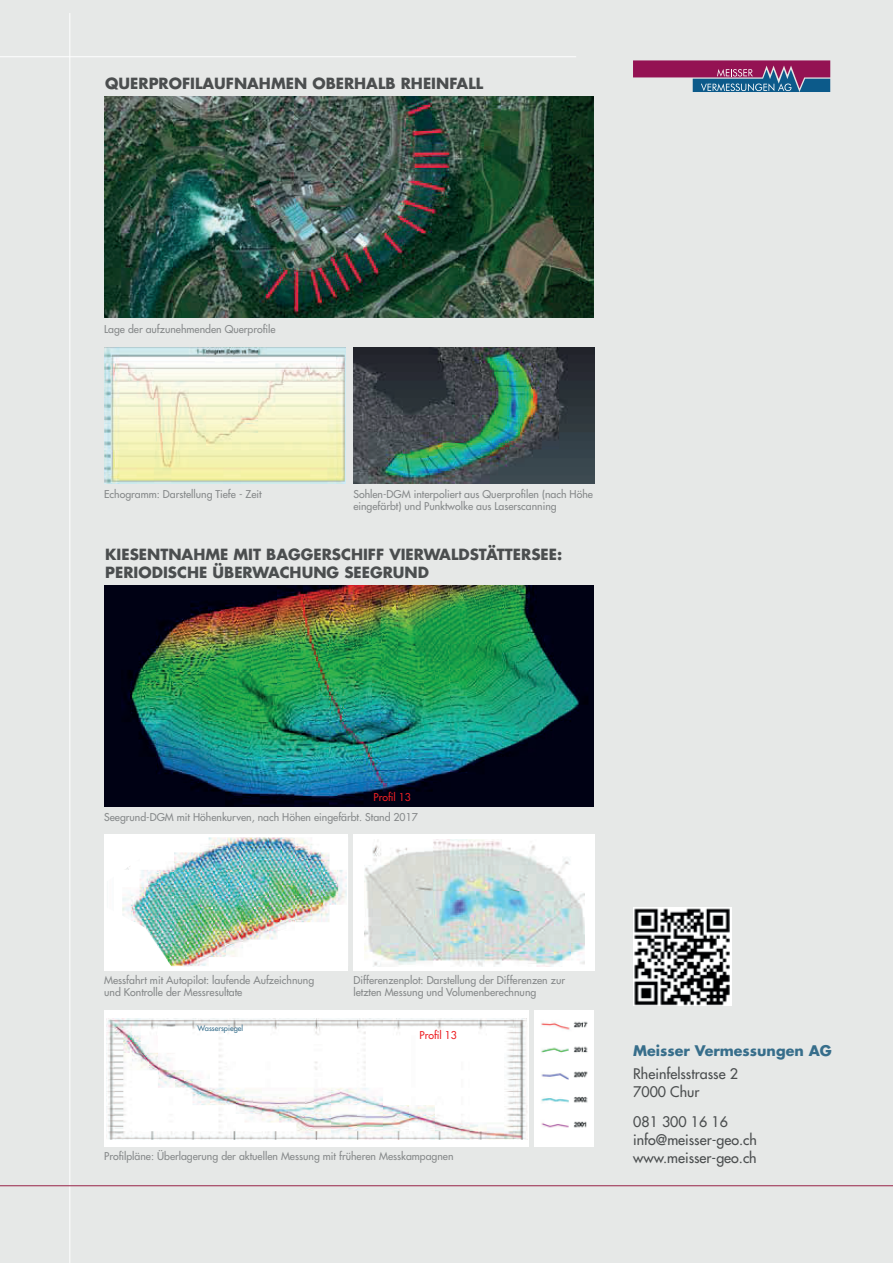
<style>
.page{position:relative;width:893px;height:1263px;background:#e6e8e7}
.page>*{position:absolute;margin:0;border:0;box-sizing:border-box;transform-origin:0 0}
.t1{font:700 15px/18px "Futura Std";color:#4b4e4f}
.t2{font:500 14.25px/18px "Futura Std";color:#4b4e4f}
.t3{font:700 14.25px "Futura Std";color:#376e8b}
.t4{font:500 10.5px/12px "Futura Std";color:#86898a}
.t5{font:500 10.5px "Futura Std";color:#ed1f23}
.t6{font:500 7.5px "Futura Std";color:#376e8b}
</style>
<div class="page">
<hr style="left:0;top:56px;width:576px;height:1px;background:#fff">
<svg style="left:633px;top:60px;width:197px;height:32px;background:#845986"></svg>
<hr style="left:69px;top:13px;width:1px;height:1250px;background:#fff">
<div style="left:104px;top:834px;width:244px;height:137px;background:#fff"></div>
<hr style="left:0;top:1185px;width:893px;height:1px;background:#982248">
<img style="left:353px;top:348px;width:242px;height:136px">
<div style="left:353px;top:834px;width:242px;height:137px;background:#fff"></div>
<img style="left:364px;top:840px;width:221px;height:127px">
<img style="left:104px;top:97px;width:490px;height:221px">
<img style="left:633px;top:908px;width:98px;height:97px">
<div style="left:104px;top:1010px;width:425px;height:136px;background:#fff"></div>
<img style="left:107px;top:1019px;width:421px;height:121px">
<div style="left:534px;top:1010px;width:60px;height:136px;background:#fff"></div>
<img style="left:541px;top:1021px;width:47px;height:107px">
<img style="left:122px;top:837px;width:225px;height:129px">
<img style="left:104px;top:586px;width:490px;height:221px">
<img style="left:104px;top:348px;width:242px;height:135px">
<h1 class="t1" style="left:105px;top:74px;width:379px">QUERPROFILAUFNAHMEN OBERHALB RHEINFALL</h1>
<p class="t4" style="left:104px;top:323px;width:173px">Lage der aufzunehmenden Querprofile</p>
<p class="t4" style="left:104px;top:488px;width:159px">Echogramm: Darstellung Tiefe - Zeit</p>
<p class="t4" style="left:353px;top:488px;width:241px">Sohlen-DGM interpoliert aus Querprofilen (nach Höhe eingefärbt) und Punktwolke aus Laserscanning</p>
<h1 class="t1" style="left:105px;top:545px;width:458px">KIESENTNAHME MIT BAGGERSCHIFF VIERWALDSTÄTTERSEE:<br>PERIODISCHE ÜBERWACHUNG SEEGRUND</h1>
<p class="t5" style="left:374px;top:790px;width:39px">Profil 13</p>
<p class="t4" style="left:104px;top:811px;width:315px">Seegrund-DGM mit Höhenkurven, nach Höhen eingefärbt. Stand 2017</p>
<p class="t4" style="left:104px;top:974px;width:212px">Messfahrt mit Autopilot: laufende Aufzeichnung und Kontrolle der Messresultate</p>
<p class="t6" style="left:198px;top:1023px;width:47px">Wasserspiegel</p>
<p class="t4" style="left:353px;top:974px;width:213px">Differenzenplot: Darstellung der Differenzen zur letzten Messung und Volumenberechnung</p>
<p class="t5" style="left:419px;top:1029px;width:39px">Profil 13</p>
<p class="t4" style="left:104px;top:1150px;width:351px">Profilpläne: Überlagerung der aktuellen Messung mit früheren Messkampagnen</p>
<h2 class="t3" style="left:633px;top:1042px;width:200px">Meisser Vermessungen AG</h2>
<h2 class="t2" style="left:633px;top:1064px;width:106px">Rheinfelsstrasse 2<br>7000 Chur</h2>
<h2 class="t2" style="left:633px;top:1112px;width:125px">081 300 16 16 info@meisser-geo.ch www.meisser-geo.ch</h2>
</div>
